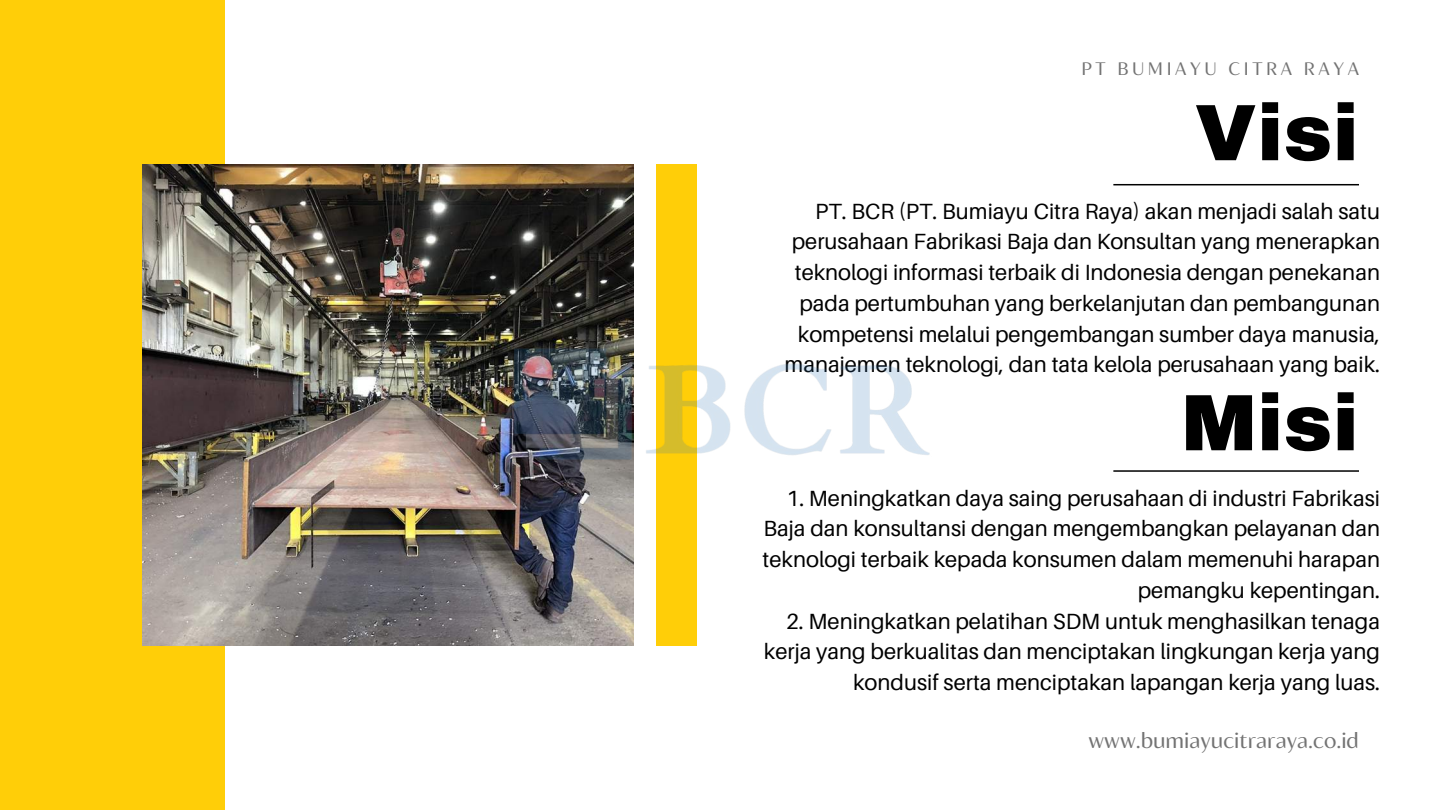
<style>
.page{position:relative;width:1440px;height:810px;background:#fff}
.page>*{position:absolute;margin:0;border:0;box-sizing:border-box;transform-origin:0 0}
.t1{font:900 80px "Archivo";color:#000}
.t2{font:22px/30.8px "Aileron";color:#000;text-align:right}
.t3{font:22px "Blacker Sans Text";color:#737373}
.t4{font:18px "Blacker Sans Text";letter-spacing:.2em;color:#737373}
</style>
<div class="page">
<div style="left:0;top:0;width:224px;height:810px;background:#ffce08"></div>
<img style="left:143px;top:164px;width:491px;height:482px">
<div style="left:656px;top:164px;width:40px;height:482px;background:#ffce08"></div>
<hr style="left:1113px;top:184px;width:246px;height:1px;background:#000">
<hr style="left:1113px;top:470px;width:246px;height:2px;background:#000">
<img style="left:509px;top:337px;width:421px;height:135px">
<p class="t4" style="left:1082px;top:57px;width:279px">PT BUMIAYU CITRA RAYA</p>
<h1 class="t1" style="left:1195px;top:90px;width:166px">Visi</h1>
<p class="t2" style="left:785px;top:195px;width:597px">PT. BCR (PT. Bumiayu Citra Raya) akan menjadi salah satu perusahaan Fabrikasi Baja dan Konsultan yang menerapkan teknologi informasi terbaik di Indonesia dengan penekanan pada pertumbuhan yang berkelanjutan dan pembangunan kompetensi melalui pengembangan sumber daya manusia, manajemen teknologi, dan tata kelola perusahaan yang baik.</p>
<h1 class="t1" style="left:1181px;top:380px;width:179px">Misi</h1>
<p class="t2" style="left:763px;top:482px;width:619px">1. Meningkatkan daya saing perusahaan di industri Fabrikasi Baja dan konsultansi dengan mengembangkan pelayanan dan teknologi terbaik kepada konsumen dalam memenuhi harapan pemangku kepentingan.</p>
<p class="t2" style="left:764px;top:605px;width:618px">2. Meningkatkan pelatihan SDM untuk menghasilkan tenaga kerja yang berkualitas dan menciptakan lingkungan kerja yang kondusif serta menciptakan lapangan kerja yang luas.</p>
<p class="t3" style="left:1089px;top:727px;width:272px">www.bumiayucitraraya.co.id</p>
</div>
